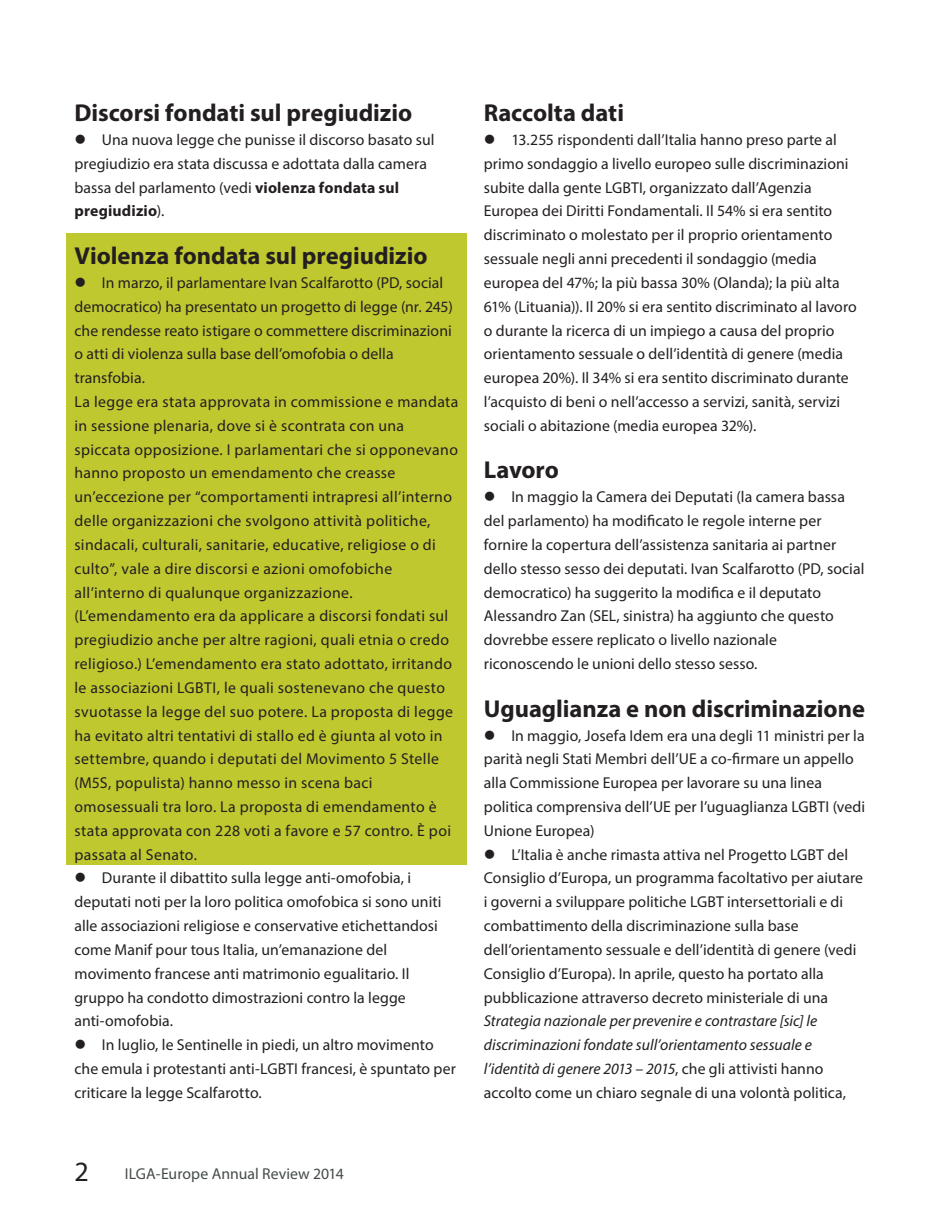
<style>
.page{position:relative;width:943px;height:1216px;background:#fff}
.page>*{position:absolute;margin:0;border:0;box-sizing:border-box;transform-origin:0 0}
.pamats{font:28px "Myriad Pro";color:#231f20}
.pamats-2{font:700 24.5px "Myriad Pro";color:#231f20}
.pamats-3{font:15.75px/23.8px "Myriad Pro";letter-spacing:.005em;color:#231f20}
.pamats-4{font:15.75px/23.8px "Myriad Pro";letter-spacing:.025em;color:#231f20}
.t1{font:15.75px "Myriad Pro";color:#444a4b}
.s1{font-weight:700}
.s2{font-style:italic}
</style>
<div class="page">
<div style="left:66px;top:233px;width:400px;height:632px;background:#c0c830"></div>
<p class="pamats-2" style="left:74px;top:97px;width:339px">Discorsi fondati sul pregiudizio</p>
<p class="pamats-3" style="left:74px;top:127px;width:361px">● Una nuova legge che punisse il discorso basato sul pregiudizio era stata discussa e adottata dalla camera bassa del parlamento (vedi <span class="s1">violenza fondata sul pregiudizio</span>).</p>
<p class="pamats-2" style="left:74px;top:240px;width:355px">Violenza fondata sul pregiudizio</p>
<p class="pamats-3" style="left:74px;top:270px;width:380px">● In marzo, il parlamentare Ivan Scalfarotto (PD, social democratico) ha presentato un progetto di legge (nr. 245) che rendesse reato istigare o commettere discriminazioni o atti di violenza sulla base dell’omofobia o della transfobia.</p>
<p class="pamats-4" style="left:74px;top:389px;width:385px">La legge era stata approvata in commissione e mandata in sessione plenaria, dove si è scontrata con una spiccata opposizione. I parlamentari che si opponevano hanno proposto un emendamento che creasse un’eccezione per “comportamenti intrapresi all’interno delle organizzazioni che svolgono attività politiche, sindacali, culturali, sanitarie, educative, religiose o di culto”, vale a dire discorsi e azioni omofobiche all’interno di qualunque organizzazione. (L’emendamento era da applicare a discorsi fondati sul pregiudizio anche per altre ragioni, quali etnia o credo religioso.) L’emendamento era stato adottato, irritando le associazioni LGBTI, le quali sostenevano che questo svuotasse la legge del suo potere. La proposta di legge ha evitato altri tentativi di stallo ed è giunta al voto in settembre, quando i deputati del Movimento 5 Stelle (M5S, populista) hanno messo in scena baci omosessuali tra loro. La proposta di emendamento è stata approvata con 228 voti a favore e 57 contro. È poi passata al Senato.</p>
<p class="pamats-3" style="left:74px;top:866px;width:368px">● Durante il dibattito sulla legge anti-omofobia, i deputati noti per la loro politica omofobica si sono uniti alle associazioni religiose e conservative etichettandosi come Manif pour tous Italia, un’emanazione del movimento francese anti matrimonio egualitario. Il gruppo ha condotto dimostrazioni contro la legge anti-omofobia.</p>
<p class="pamats-3" style="left:74px;top:1032px;width:383px">● In luglio, le Sentinelle in piedi, un altro movimento che emula i protestanti anti-LGBTI francesi, è spuntato per criticare la legge Scalfarotto.</p>
<p class="pamats" style="left:74px;top:1154px;width:16px">2</p>
<p class="t1" style="left:125px;top:1163px;width:220px">ILGA-Europe Annual Review 2014</p>
<p class="pamats-2" style="left:484px;top:97px;width:142px">Raccolta dati</p>
<p class="pamats-3" style="left:484px;top:127px;width:374px">● 13.255 rispondenti dall’Italia hanno preso parte al primo sondaggio a livello europeo sulle discriminazioni subite dalla gente LGBTI, organizzato dall’Agenzia Europea dei Diritti Fondamentali. Il 54% si era sentito discriminato o molestato per il proprio orientamento sessuale negli anni precedenti il sondaggio (media europea del 47%; la più bassa 30% (Olanda); la più alta 61% (Lituania)). Il 20% si era sentito discriminato al lavoro o durante la ricerca di un impiego a causa del proprio orientamento sessuale o dell’identità di genere (media europea 20%). Il 34% si era sentito discriminato durante l’acquisto di beni o nell’accesso a servizi, sanità, servizi sociali o abitazione (media europea 32%).</p>
<p class="pamats-2" style="left:484px;top:454px;width:77px">Lavoro</p>
<p class="pamats-3" style="left:484px;top:485px;width:382px">● In maggio la Camera dei Deputati (la camera bassa del parlamento) ha modificato le regole interne per fornire la copertura dell’assistenza sanitaria ai partner dello stesso sesso dei deputati. Ivan Scalfarotto (PD, social democratico) ha suggerito la modifica e il deputato Alessandro Zan (SEL, sinistra) ha aggiunto che questo dovrebbe essere replicato o livello nazionale riconoscendo le unioni dello stesso sesso.</p>
<p class="pamats-2" style="left:484px;top:692px;width:382px">Uguaglianza e non discriminazione</p>
<p class="pamats-3" style="left:484px;top:723px;width:383px">● In maggio, Josefa Idem era una degli 11 ministri per la parità negli Stati Membri dell’UE a co-firmare un appello alla Commissione Europea per lavorare su una linea politica comprensiva dell’UE per l’uguaglianza LGBTI (vedi Unione Europea)</p>
<p class="pamats-3" style="left:484px;top:842px;width:380px">● L’Italia è anche rimasta attiva nel Progetto LGBT del Consiglio d’Europa, un programma facoltativo per aiutare i governi a sviluppare politiche LGBT intersettoriali e di combattimento della discriminazione sulla base dell’orientamento sessuale e dell’identità di genere (vedi Consiglio d’Europa). In aprile, questo ha portato alla pubblicazione attraverso decreto ministeriale di una <span class="s2">Strategia nazionale per prevenire e contrastare [sic] le discriminazioni fondate sull’orientamento sessuale e l’identità di genere 2013 – 2015</span>, che gli attivisti hanno accolto come un chiaro segnale di una volontà politica,</p>
</div>
